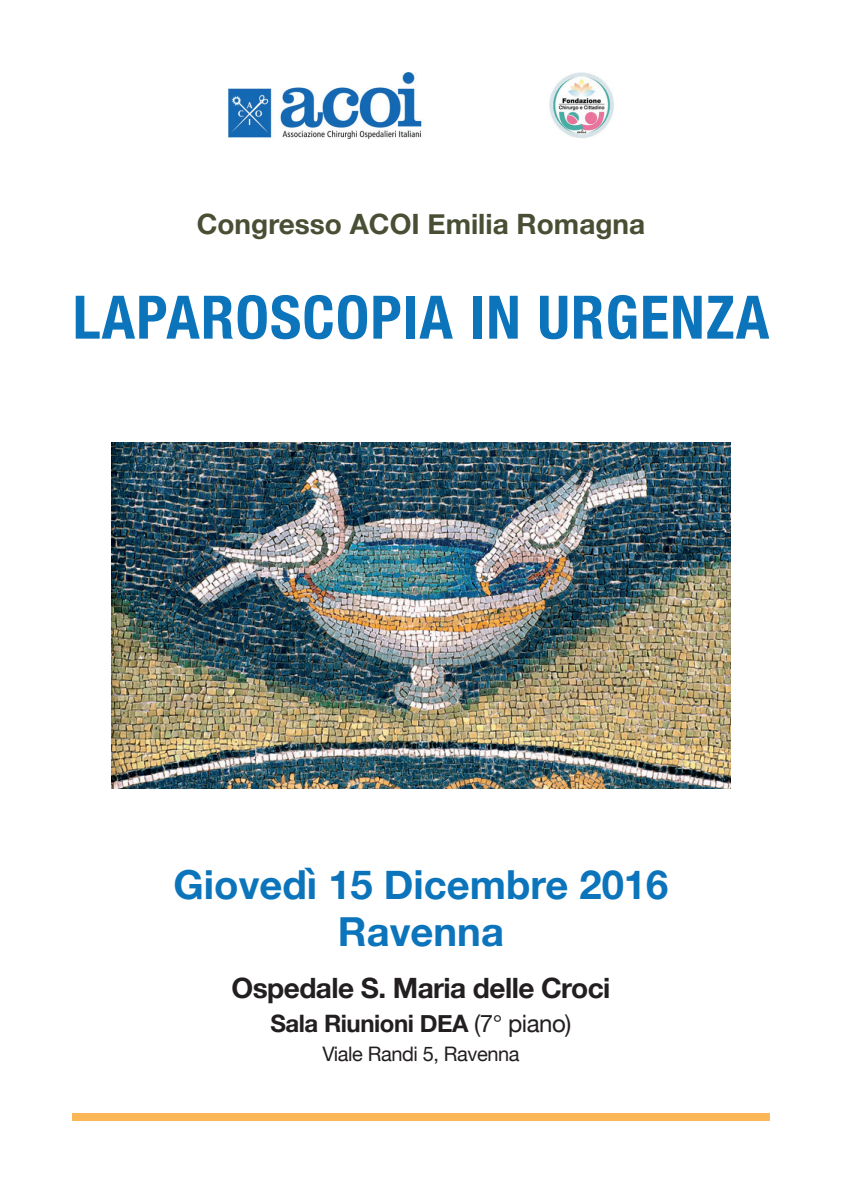
<style>
.page{position:relative;width:842px;height:1191px;background:#fff}
.page>*{position:absolute;margin:0;border:0;box-sizing:border-box;transform-origin:0 0}
.t1{font:700 condensed 60px "Helvetica Neue";letter-spacing:.02em;color:#0b74bb}
.t2{font:700 40px/47.6px "Helvetica Neue";color:#0b74bb;text-align:center}
.t3{font:700 28px "Helvetica Neue";color:#494f34}
.t4{font:700 28px "Helvetica Neue";letter-spacing:-.02em;color:#231f20}
.t5{font:700 24px "Helvetica Neue";letter-spacing:-.02em;color:#231f20}
.t6{font:20px "Helvetica Neue";letter-spacing:-.02em;color:#231f20}
.s1{font-weight:400}
</style>
<div class="page">
<img style="left:228px;top:72px;width:385px;height:66px">
<img style="left:111px;top:442px;width:620px;height:346px">
<div style="left:72px;top:1113px;width:698px;height:7px;background:#fbb658"></div>
<p class="t3" style="left:197px;top:202px;width:450px">Congresso ACOI Emilia Romagna</p>
<h1 class="t1" style="left:73px;top:267px;width:698px">LAPAROSCOPIA IN URGENZA</h1>
<p class="t2" style="left:174px;top:861px;width:496px">Giovedì 15 Dicembre 2016<br>Ravenna</p>
<p class="t4" style="left:232px;top:966px;width:380px">Ospedale S. Maria delle Croci</p>
<p class="t5" style="left:270px;top:1004px;width:303px">Sala Riunioni DEA <span class="s1">(7° piano)</span></p>
<p class="t6" style="left:322px;top:1039px;width:199px">Viale Randi 5, Ravenna</p>
</div>
